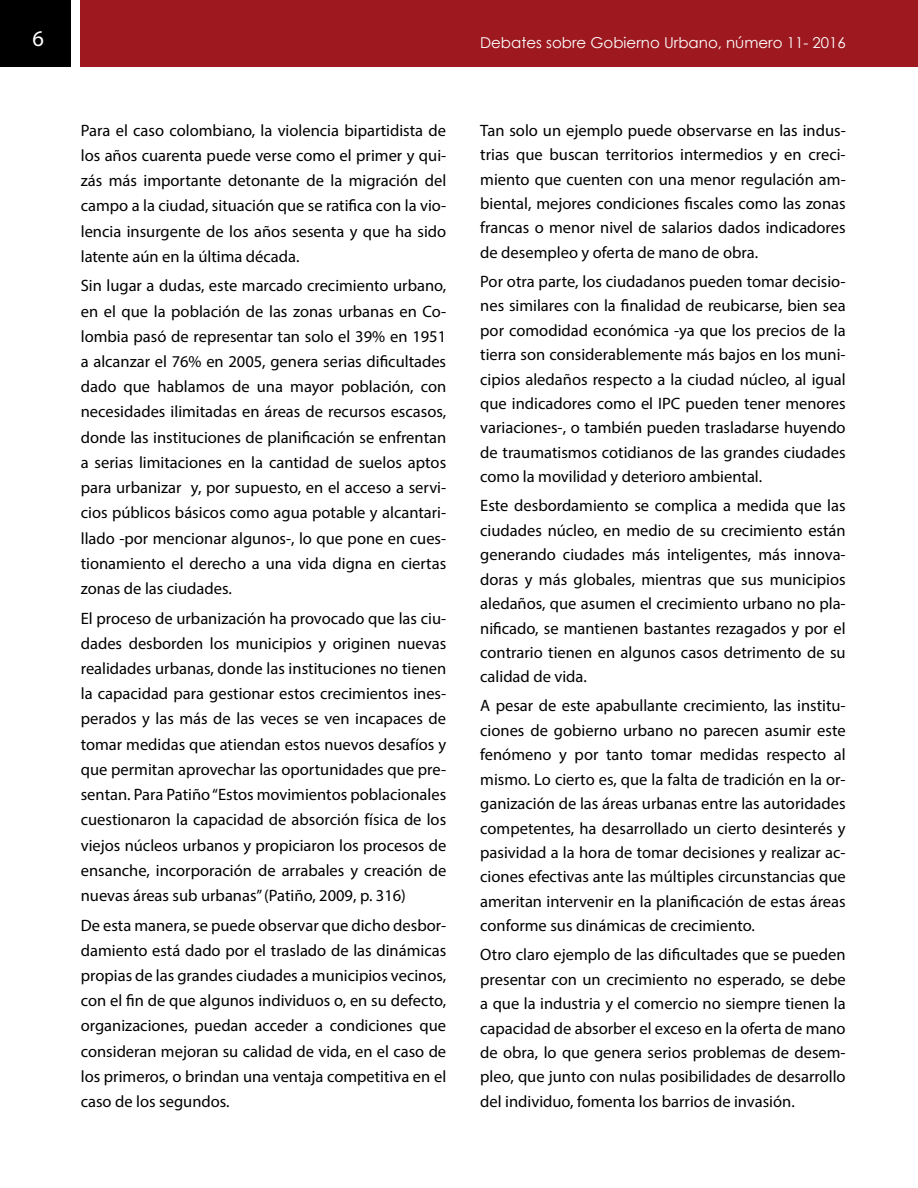
<style>
.page{position:relative;width:918px;height:1188px;background:#fff}
.page>*{position:absolute;margin:0;border:0;box-sizing:border-box;transform-origin:0 0}
.t1{font:22.5px "Myriad Pro";color:#fff}
.t2{font:16.5px/25.2px "Myriad Pro";color:#000;text-align:justify}
.t3{font:15px "Century Gothic";color:#fff}
</style>
<div class="page">
<div style="left:81px;top:0;width:837px;height:67px;background:#9d191f"></div>
<div style="left:0;top:0;width:70px;height:67px;background:#000"></div>
<h1 class="t1" style="left:32px;top:25px;width:13px">6</h1>
<p class="t3" style="left:480px;top:33px;width:367px">Debates sobre Gobierno Urbano, número 11- 2016</p>
<p class="t2" style="left:81px;top:117px;width:367px">Para el caso colombiano, la violencia bipartidista de los años cuarenta puede verse como el primer y qui&shy;zás más importante detonante de la migración del campo a la ciudad, situación que se ratifica con la vio&shy;lencia insurgente de los años sesenta y que ha sido latente aún en la última década.</p>
<p class="t2" style="left:81px;top:273px;width:367px">Sin lugar a dudas, este marcado crecimiento urbano, en el que la población de las zonas urbanas en Co&shy;lombia pasó de representar tan solo el 39% en 1951 a alcanzar el 76% en 2005, genera serias dificultades dado que hablamos de una mayor población, con necesidades ilimitadas en áreas de recursos escasos, donde las instituciones de planificación se enfrentan a serias limitaciones en la cantidad de suelos aptos para urbanizar y, por supuesto, en el acceso a servi&shy;cios públicos básicos como agua potable y alcantari&shy;llado -por mencionar algunos-, lo que pone en cues&shy;tionamiento el derecho a una vida digna en ciertas zonas de las ciudades.</p>
<p class="t2" style="left:81px;top:605px;width:367px">El proceso de urbanización ha provocado que las ciu&shy;dades desborden los municipios y originen nuevas realidades urbanas, donde las instituciones no tienen la capacidad para gestionar estos crecimientos ines&shy;perados y las más de las veces se ven incapaces de tomar medidas que atiendan estos nuevos desafíos y que permitan aprovechar las oportunidades que pre&shy;sentan. Para Patiño “Estos movimientos poblacionales cuestionaron la capacidad de absorción física de los viejos núcleos urbanos y propiciaron los procesos de ensanche, incorporación de arrabales y creación de nuevas áreas sub urbanas” (Patiño, 2009, p. 316)</p>
<p class="t2" style="left:81px;top:912px;width:367px">De esta manera, se puede observar que dicho desbor&shy;damiento está dado por el traslado de las dinámicas propias de las grandes ciudades a municipios vecinos, con el fin de que algunos individuos o, en su defecto, organizaciones, puedan acceder a condiciones que consideran mejoran su calidad de vida, en el caso de los primeros, o brindan una ventaja competitiva en el caso de los segundos.</p>
<p class="t2" style="left:480px;top:118px;width:367px;line-height:24.5px">Tan solo un ejemplo puede observarse en las indus&shy;trias que buscan territorios intermedios y en creci&shy;miento que cuenten con una menor regulación am&shy;biental, mejores condiciones fiscales como las zonas francas o menor nivel de salarios dados indicadores de desempleo y oferta de mano de obra.</p>
<p class="t2" style="left:480px;top:269px;width:367px;line-height:24.5px">Por otra parte, los ciudadanos pueden tomar decisio&shy;nes similares con la finalidad de reubicarse, bien sea por comodidad económica -ya que los precios de la tierra son considerablemente más bajos en los muni&shy;cipios aledaños respecto a la ciudad núcleo, al igual que indicadores como el IPC pueden tener menores variaciones-, o también pueden trasladarse huyendo de traumatismos cotidianos de las grandes ciudades como la movilidad y deterioro ambiental.</p>
<p class="t2" style="left:480px;top:493px;width:367px;line-height:24.5px">Este desbordamiento se complica a medida que las ciudades núcleo, en medio de su crecimiento están generando ciudades más inteligentes, más innova&shy;doras y más globales, mientras que sus municipios aledaños, que asumen el crecimiento urbano no pla&shy;nificado, se mantienen bastantes rezagados y por el contrario tienen en algunos casos detrimento de su calidad de vida.</p>
<p class="t2" style="left:480px;top:693px;width:367px;line-height:24.5px">A pesar de este apabullante crecimiento, las institu&shy;ciones de gobierno urbano no parecen asumir este fenómeno y por tanto tomar medidas respecto al mismo. Lo cierto es, que la falta de tradición en la or&shy;ganización de las áreas urbanas entre las autoridades competentes, ha desarrollado un cierto desinterés y pasividad a la hora de tomar decisiones y realizar ac&shy;ciones efectivas ante las múltiples circunstancias que ameritan intervenir en la planificación de estas áreas conforme sus dinámicas de crecimiento.</p>
<p class="t2" style="left:480px;top:942px;width:367px;line-height:24.5px">Otro claro ejemplo de las dificultades que se pueden presentar con un crecimiento no esperado, se debe a que la industria y el comercio no siempre tienen la capacidad de absorber el exceso en la oferta de mano de obra, lo que genera serios problemas de desem&shy;pleo, que junto con nulas posibilidades de desarrollo del individuo, fomenta los barrios de invasión.</p>
</div>
